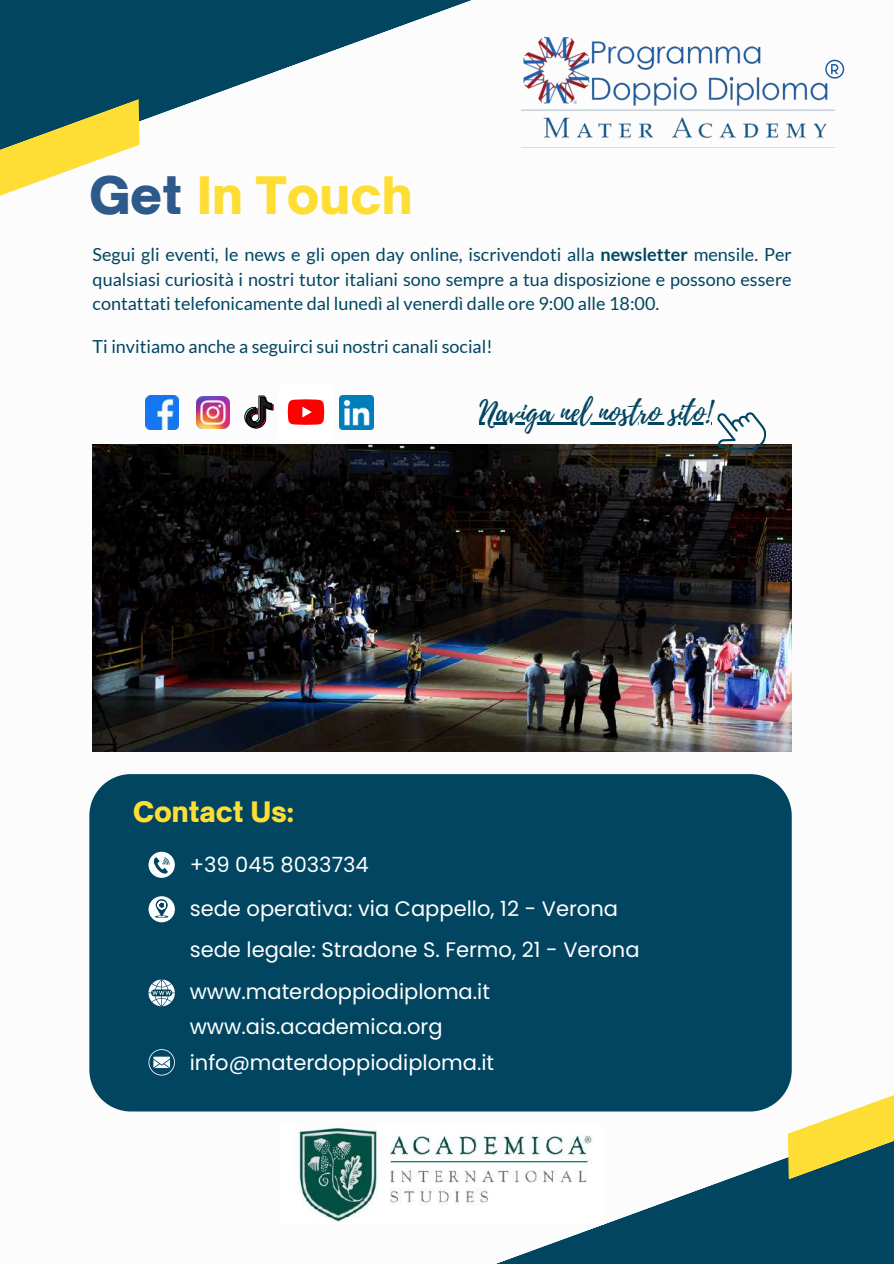
<style>
.page{position:relative;width:894px;height:1264px;background:#fff}
.page>*{position:absolute;margin:0;border:0;box-sizing:border-box;transform-origin:0 0}
.t1{font:900 49.5px "Open Sauce One";color:#fede34}
.t2{font:29.55px "Playlist Script";color:#014561}
.t3{font:900 27px "Open Sauce One";color:#fede34}
.t4{font:21px/44px "Poppins";color:#fff}
.t5{font:18px/24.8px "Lato";color:#014561;text-align:justify}
.s1{color:#2e5a8b}
.s2{font-weight:700}
</style>
<div class="page">
<img style="left:93px;top:444px;width:698px;height:307px">
<div style="left:89px;top:774px;width:702px;height:337px;background:#014561"></div>
<svg style="left:148px;top:851px;width:26px;height:26px"></svg>
<svg style="left:148px;top:979px;width:26px;height:27px"></svg>
<svg style="left:148px;top:896px;width:26px;height:26px"></svg>
<svg style="left:0;top:0;width:472px;height:145px;fill:#014561"></svg>
<svg style="left:0;top:99px;width:139px;height:97px"></svg>
<svg style="left:469px;top:1030px;width:424px;height:233px;fill:#014561"></svg>
<svg style="left:787px;top:1081px;width:106px;height:98px"></svg>
<svg style="left:713px;top:412px;width:55px;height:41px"></svg>
<img style="left:197px;top:396px;width:32px;height:33px">
<svg style="left:288px;top:399px;width:36px;height:26px"></svg>
<img style="left:340px;top:395px;width:33px;height:34px">
<img style="left:145px;top:395px;width:34px;height:34px">
<svg style="left:244px;top:395px;width:29px;height:34px"></svg>
<svg style="left:148px;top:1049px;width:26px;height:26px"></svg>
<img style="left:296px;top:1124px;width:307px;height:99px">
<img style="left:521px;top:36px;width:313px;height:112px">
<svg style="left:825px;top:60px;width:18px;height:19px"></svg>
<hr style="left:479px;top:422px;width:232px;height:3px;background:#014561">
<h1 class="t1" style="left:89px;top:164px;width:324px"><span class="s1">Get</span> In Touch</h1>
<p class="t5" style="left:93px;top:241px;width:700px">Segui gli eventi, le news e gli open day online, iscrivendoti alla <span class="s2">newsletter</span> mensile. Per qualsiasi curiosità i nostri tutor italiani sono sempre a tua disposizione e possono essere contattati telefonicamente dal lunedì al venerdì dalle ore 9:00 alle 18:00.</p>
<p class="t5" style="left:93px;top:334px;width:401px">Ti invitiamo anche a seguirci sui nostri canali social!</p>
<h2 class="t2" style="left:479px;top:390px;width:234px">Naviga nel nostro sito!</h2>
<h3 class="t3" style="left:133px;top:795px;width:162px">Contact Us:</h3>
<p class="t4" style="left:190px;top:842px;width:429px">+39 045 8033734<br>sede operativa: via Cappello, 12 - Verona</p>
<p class="t4" style="left:190px;top:928px;width:451px">sede legale: Stradone S. Fermo, 21 - Verona</p>
<p class="t4" style="left:190px;top:973px;width:302px;line-height:35.1px">www.materdoppiodiploma.it www.ais.academica.org</p>
<p class="t4" style="left:190px;top:1040px;width:306px">info@materdoppiodiploma.it</p>
</div>
